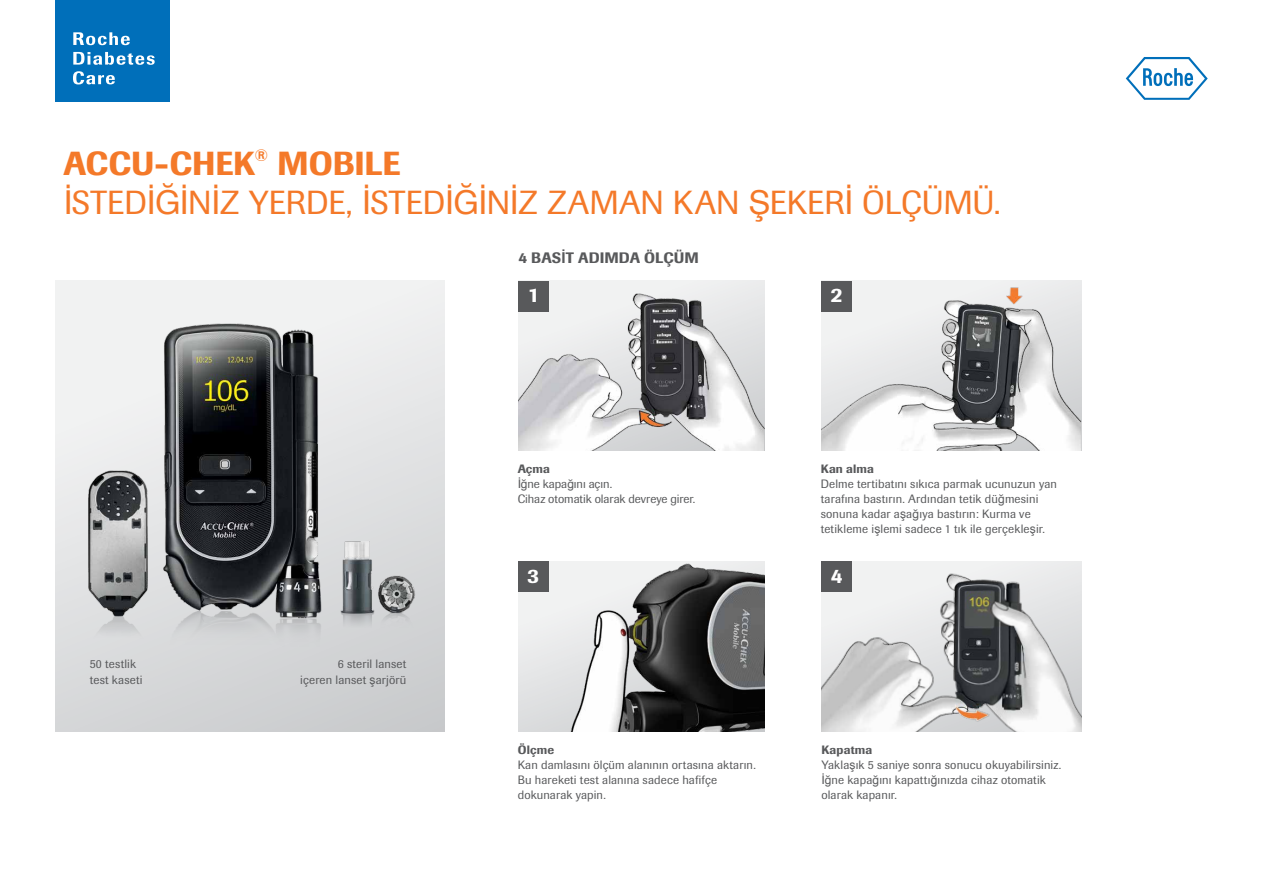
<style>
.page{position:relative;width:1263px;height:893px;background:#fff}
.page>*{position:absolute;margin:0;border:0;box-sizing:border-box;transform-origin:0 0}
.t1{font:33px/39px "Imago";letter-spacing:.01em;color:#f47929}
.t2{font:500 20.25px "Imago";color:#fff}
.t3{font:500 15px "Imago";letter-spacing:.005em;color:#58595b}
.t4{font:12px/15px "Imago";letter-spacing:.01em;color:#58595b}
.t5{font:500 12px "Imago";letter-spacing:.015em;color:#58595b}
.s1{font-weight:500}
.s2{font-family:"Helvetica"}
.s3{font-family:"Helvetica";font-weight:700}
</style>
<div class="page">
<img style="left:56px;top:281px;width:388px;height:450px">
<img style="left:518px;top:281px;width:247px;height:170px">
<img style="left:518px;top:561px;width:247px;height:170px">
<img style="left:821px;top:561px;width:260px;height:170px">
<img style="left:821px;top:281px;width:260px;height:170px">
<div style="left:821px;top:281px;width:31px;height:30px;background:#58595b"></div>
<div style="left:518px;top:561px;width:31px;height:31px;background:#58595b"></div>
<div style="left:821px;top:561px;width:31px;height:31px;background:#58595b"></div>
<div style="left:518px;top:281px;width:31px;height:30px;background:#58595b"></div>
<div style="left:55px;top:0;width:115px;height:102px;background:#006fba"></div>
<svg style="left:73px;top:32px;width:57px;height:13px"></svg>
<svg style="left:73px;top:52px;width:82px;height:13px"></svg>
<svg style="left:73px;top:71px;width:42px;height:13px"></svg>
<svg style="left:1126px;top:57px;width:82px;height:43px"></svg>
<h1 class="t1" style="left:63px;top:144px;width:939px"><span class="s1">ACCU-CHEK</span><sup>®</sup> <span class="s1">MOBILE<br></span><span class="s2">İ</span>STED<span class="s2">IĞI</span> N<span class="s2">I</span>Z YERDE, <span class="s2">I</span>STED<span class="s2">IĞI</span> N<span class="s2">I</span>Z ZAMAN KAN <span class="s2">Ş</span>EKER<span class="s2">I</span> ÖLÇÜMÜ.</h1>
<p class="t3" style="left:518px;top:248px;width:182px">4 BAS<span class="s3">I</span>T ADIMDA ÖLÇÜM</p>
<h2 class="t2" style="left:528px;top:283px;width:13px">1</h2>
<p class="t4" style="left:518px;top:461px;width:179px"><span class="s1">Açma<br></span><span class="s2">İğ</span>ne kapa<span class="s2">ğ</span>ını açın.<br>Cihaz otomatik olarak devreye girer.</p>
<h2 class="t2" style="left:831px;top:283px;width:13px">2</h2>
<p class="t5" style="left:821px;top:462px;width:55px">Kan alma</p>
<p class="t4" style="left:821px;top:476px;width:238px">Delme tertibatını sıkıca parmak ucunuzun yan tarafına bastırın. Ardından tetik dü<span class="s2">ğ</span>mesini sonuna kadar a<span class="s2">ş</span>a<span class="s2">ğ</span>ıya bastırın: Kurma ve tetikleme i<span class="s2">ş</span>lemi sadece 1 tık ile gerçekle<span class="s2">ş</span>ir.</p>
<p class="t4" style="left:90px;top:655px;width:54px;line-height:16.5px">50 testlik test kaseti</p>
<p class="t4" style="left:300px;top:655px;width:107px;line-height:16.5px;text-align:right">6 steril lanset<br>içeren lanset <span class="s2">ş</span>arjörü</p>
<h2 class="t2" style="left:528px;top:564px;width:13px">3</h2>
<h2 class="t2" style="left:831px;top:564px;width:13px">4</h2>
<p class="t5" style="left:518px;top:742px;width:38px">Ölçme</p>
<p class="t4" style="left:518px;top:757px;width:240px">Kan damlasını ölçüm alanının ortasına aktarın.<br>Bu hareketi test alanına sadece hafifçe dokunarak yapin.</p>
<p class="t4" style="left:821px;top:742px;width:241px"><span class="s1">Kapatma<br></span>Yakla<span class="s2">ş</span>ık 5 saniye sonra sonucu okuyabilirsiniz.<br><span class="s2">İğ</span>ne kapa<span class="s2">ğ</span>ını kapattı<span class="s2">ğ</span>ınızda cihaz otomatik olarak kapanır.</p>
</div>
